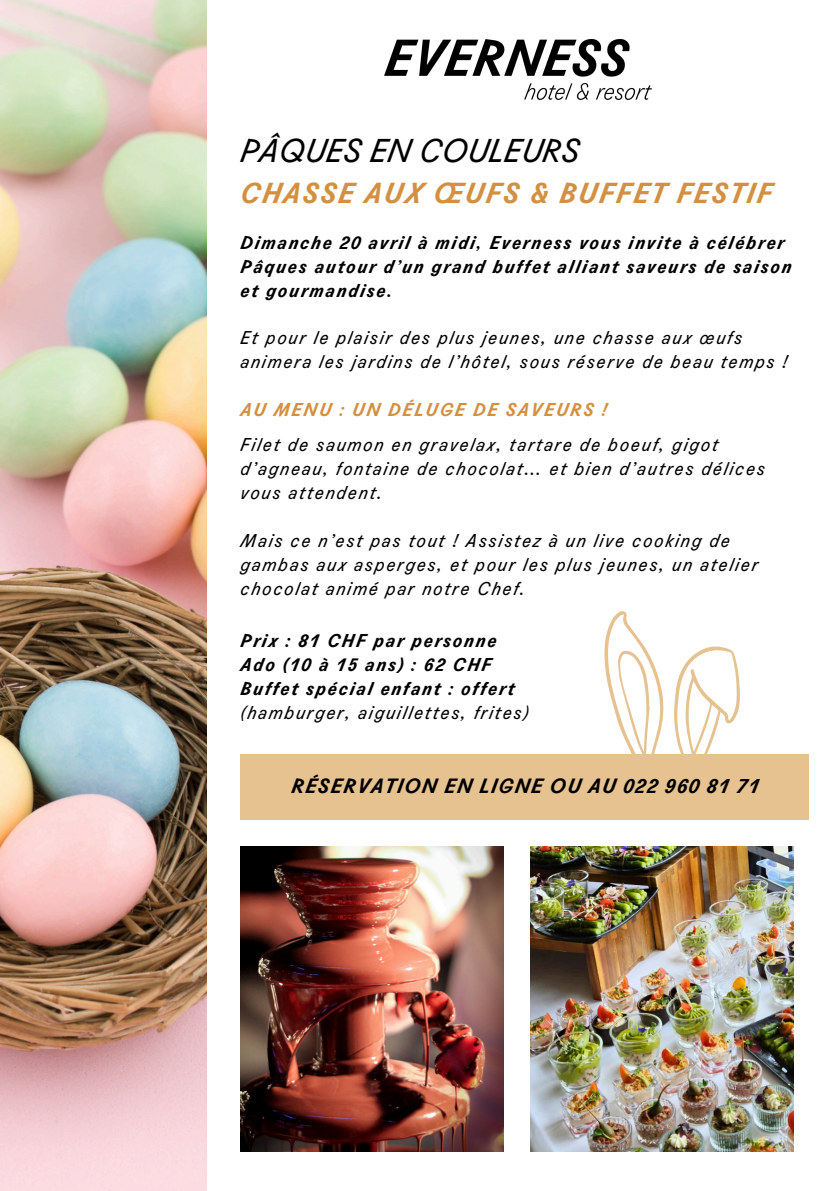
<style>
.page{position:relative;width:839px;height:1191px;background:#fff}
.page>*{position:absolute;margin:0;border:0;box-sizing:border-box;transform-origin:0 0}
.t1{font:italic 32px "Agipo";color:#000}
.t2{font:italic 700 28px "Agipo";letter-spacing:.055em;color:#d49041}
.t3{font:italic 700 20px "Agipo";letter-spacing:.055em;color:#000}
.t4{font:italic 18px/24px "Agipo";letter-spacing:.09em;color:#000}
.t5{font:italic 700 18px/24px "Agipo";letter-spacing:.09em;color:#000}
.t6{font:italic 700 18px "Agipo";letter-spacing:.09em;color:#d49041}
</style>
<div class="page">
<img style="left:0;top:0;width:207px;height:1191px">
<img style="left:384px;top:39px;width:267px;height:60px">
<img style="left:240px;top:847px;width:263px;height:305px">
<img style="left:530px;top:847px;width:263px;height:305px">
<div style="left:240px;top:755px;width:569px;height:65px;background:#e5c290"></div>
<svg style="left:603px;top:611px;width:137px;height:144px"></svg>
<h4 class="t1" style="left:240px;top:133px;width:341px">PÂQUES EN COULEURS</h4>
<h2 class="t2" style="left:240px;top:177px;width:533px">CHASSE AUX ŒUFS &amp; BUFFET FESTIF</h2>
<h5 class="t5" style="left:240px;top:231px;width:553px">Dimanche 20 avril à midi, Everness vous invite à célébrer<br>Pâques autour d’un grand buffet alliant saveurs de saison et gourmandise.</h5>
<p class="t4" style="left:240px;top:327px;width:549px">Et pour le plaisir des plus jeunes, une chasse aux œufs animera les jardins de l’hôtel, sous réserve de beau temps !</p>
<p class="t6" style="left:240px;top:399px;width:368px">AU MENU : UN DÉLUGE DE SAVEURS !</p>
<p class="t4" style="left:240px;top:433px;width:526px">Filet de saumon en gravelax, tartare de boeuf, gigot d’agneau, fontaine de chocolat… et bien d’autres délices vous attendent.</p>
<p class="t4" style="left:240px;top:529px;width:519px">Mais ce n’est pas tout ! Assistez à un live cooking de gambas aux asperges, et pour les plus jeunes, un atelier chocolat animé par notre Chef.</p>
<p class="t5" style="left:240px;top:629px;width:258px">Prix : 81 CHF par personne</p>
<p class="t5" style="left:240px;top:653px;width:252px">Ado (10 à 15 ans) : 62 CHF</p>
<p class="t5" style="left:240px;top:677px;width:275px">Buffet spécial enfant : offert</p>
<p class="t4" style="left:240px;top:701px;width:290px">(hamburger, aiguillettes, frites)</p>
<h3 class="t3" style="left:291px;top:775px;width:469px">RÉSERVATION EN LIGNE OU AU 022 960 81 71</h3>
</div>
